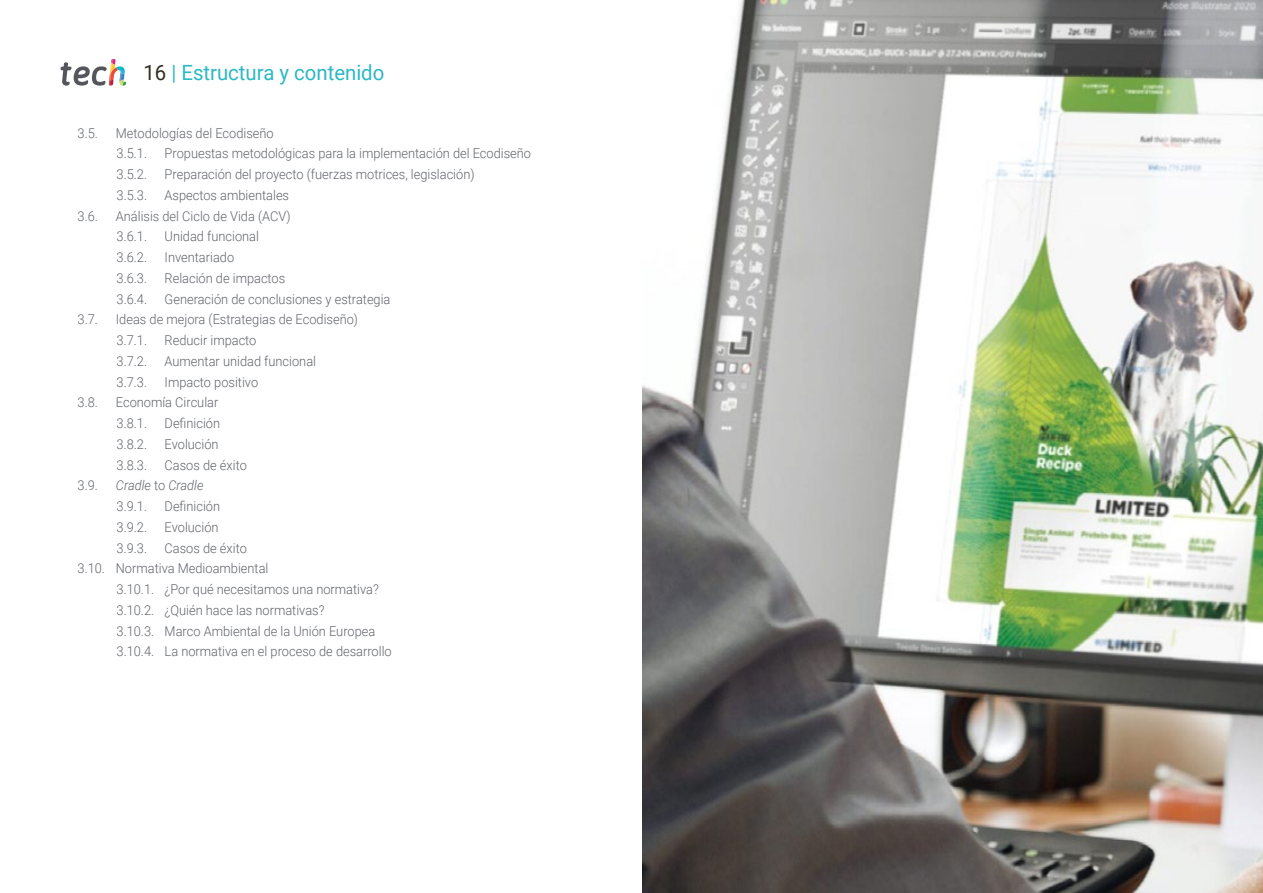
<style>
.page{position:relative;width:1263px;height:893px;background:#fff}
.page>*{position:absolute;margin:0;border:0;box-sizing:border-box;transform-origin:0 0}
.t1{font:21px "Roboto";color:#2db8c5}
.t2{font:300 13.5px/20.7px "Roboto";color:#61646a;scale:.95 1}
.t3{font:italic 300 13.5px/20.7px "Roboto";color:#61646a;scale:.95 1}
.s1{color:#312e20}
.s2{font-style:normal}
</style>
<div class="page">
<svg style="left:61px;top:59px;width:65px;height:27px"></svg>
<img style="left:642px;top:0;width:621px;height:893px">
<h1 class="t1" style="left:144px;top:57px;width:242px"><span class="s1">16</span> | Estructura y contenido</h1>
<p class="t2" style="left:78px;top:122px;width:23px">3.5.</p>
<p class="t2" style="left:116px;top:122px;width:168px">Metodologías del Ecodiseño<br>3.5.1.</p>
<p class="t2" style="left:165px;top:143px;width:387px">Propuestas metodológicas para la implementación del Ecodiseño</p>
<p class="t2" style="left:117px;top:164px;width:34px">3.5.2.</p>
<p class="t2" style="left:165px;top:164px;width:328px">Preparación del proyecto (fuerzas motrices, legislación)</p>
<p class="t2" style="left:117px;top:184px;width:34px">3.5.3.</p>
<p class="t2" style="left:165px;top:184px;width:133px">Aspectos ambientales</p>
<p class="t2" style="left:78px;top:205px;width:23px">3.6.</p>
<p class="t2" style="left:116px;top:205px;width:185px">Análisis del Ciclo de Vida (ACV)<br>3.6.1.</p>
<p class="t2" style="left:165px;top:226px;width:101px">Unidad funcional</p>
<p class="t2" style="left:117px;top:247px;width:34px">3.6.2.</p>
<p class="t2" style="left:165px;top:247px;width:75px">Inventariado</p>
<p class="t2" style="left:117px;top:267px;width:34px">3.6.3.</p>
<p class="t2" style="left:165px;top:267px;width:129px">Relación de impactos</p>
<p class="t2" style="left:117px;top:288px;width:34px">3.6.4.</p>
<p class="t2" style="left:165px;top:288px;width:239px">Generación de conclusiones y estrategia</p>
<p class="t2" style="left:78px;top:309px;width:23px">3.7.</p>
<p class="t2" style="left:116px;top:309px;width:256px">Ideas de mejora (Estrategias de Ecodiseño)<br>3.7.1.</p>
<p class="t2" style="left:165px;top:330px;width:98px">Reducir impacto</p>
<p class="t2" style="left:117px;top:350px;width:34px">3.7.2.</p>
<p class="t2" style="left:165px;top:350px;width:161px">Aumentar unidad funcional</p>
<p class="t2" style="left:117px;top:371px;width:34px">3.7.3.</p>
<p class="t2" style="left:165px;top:371px;width:100px">Impacto positivo</p>
<p class="t2" style="left:78px;top:392px;width:23px">3.8.</p>
<p class="t2" style="left:116px;top:392px;width:109px">Economía Circular<br>3.8.1.</p>
<p class="t2" style="left:165px;top:413px;width:60px">Definición</p>
<p class="t2" style="left:117px;top:433px;width:34px">3.8.2.</p>
<p class="t2" style="left:165px;top:433px;width:58px">Evolución</p>
<p class="t2" style="left:117px;top:454px;width:34px">3.8.3.</p>
<p class="t2" style="left:165px;top:454px;width:88px">Casos de éxito</p>
<p class="t2" style="left:78px;top:475px;width:23px">3.9.</p>
<p class="t3" style="left:116px;top:475px;width:94px">Cradle <span class="s2">to</span> Cradle<br><span class="s2">3.9.1.</span></p>
<p class="t2" style="left:165px;top:496px;width:60px">Definición</p>
<p class="t2" style="left:117px;top:516px;width:34px">3.9.2.</p>
<p class="t2" style="left:165px;top:516px;width:58px">Evolución</p>
<p class="t2" style="left:117px;top:537px;width:34px">3.9.3.</p>
<p class="t2" style="left:165px;top:537px;width:88px">Casos de éxito</p>
<p class="t2" style="left:78px;top:558px;width:202px">3.10. Normativa Medioambiental</p>
<p class="t2" style="left:117px;top:579px;width:278px">3.10.1. ¿Por qué necesitamos una normativa?</p>
<p class="t2" style="left:117px;top:599px;width:220px">3.10.2. ¿Quién hace las normativas?</p>
<p class="t2" style="left:117px;top:620px;width:274px">3.10.3. Marco Ambiental de la Unión Europea</p>
<p class="t2" style="left:117px;top:641px;width:291px">3.10.4. La normativa en el proceso de desarrollo</p>
</div>
